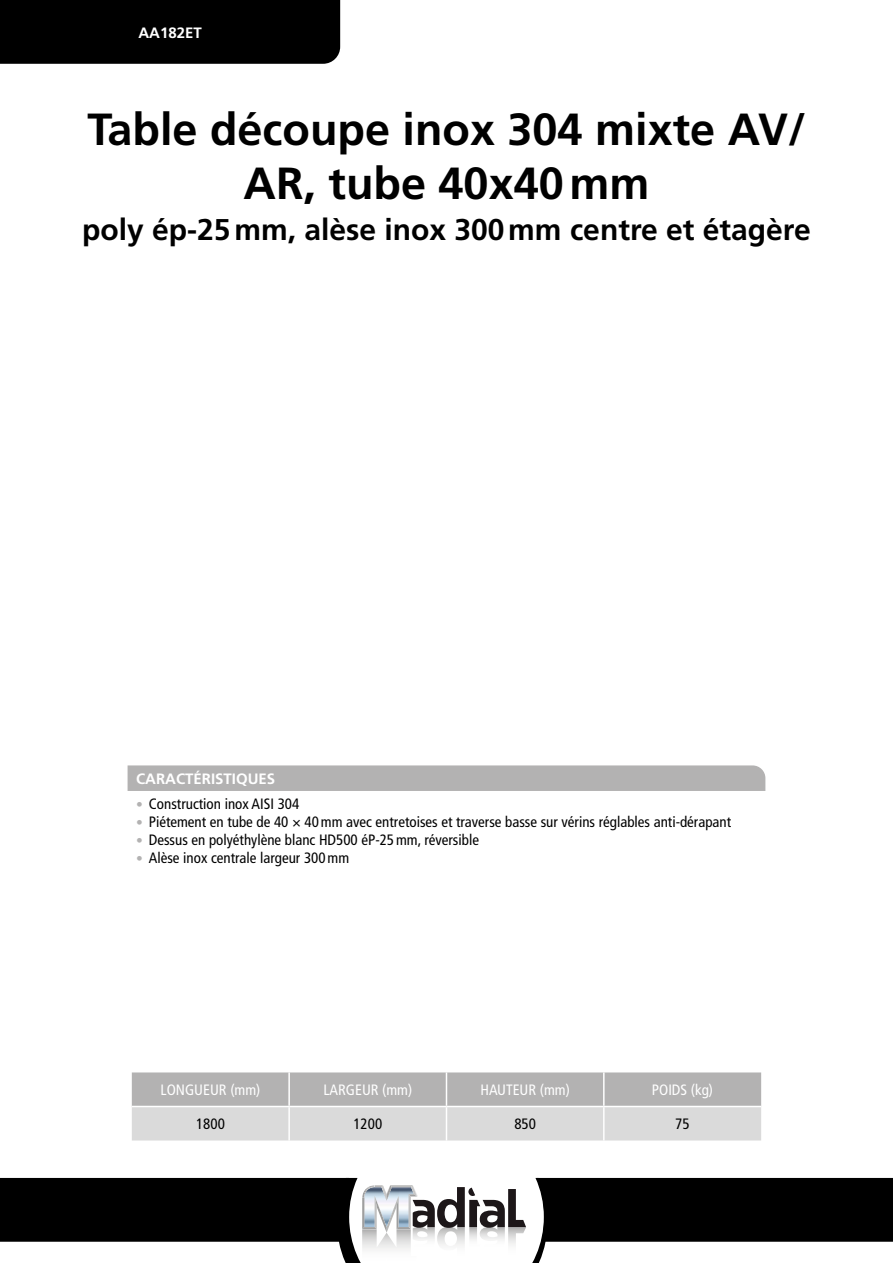
<style>
.page{position:relative;width:893px;height:1263px;background:#fff}
.page>*{position:absolute;margin:0;border:0;box-sizing:border-box;transform-origin:0 0}
.t1{font:700 45px/54px "Frutiger LT Std";color:#000;text-align:center}
.t2{font:700 30px "Frutiger LT Std";color:#000}
.t3{font:condensed 15px "Frutiger LT Std";color:#000}
.t4{font:condensed 15px "Frutiger LT Std";color:#fff}
.t5{font:700 15px "Frutiger LT Std";color:#fff}
.s1{font-weight:900;font-stretch:normal;font-size:13.5px;color:#b3b2b2}
</style>
<div class="page">
<div style="left:0;top:1178px;width:893px;height:64px;background:#000"></div>
<svg style="left:337px;top:1178px;width:211px;height:85px"></svg>
<div style="left:128px;top:765px;width:637px;height:26px;background:#b3b2b2"></div>
<svg style="left:132px;top:1072px;width:629px;height:68px;background:#c7c6c6"></svg>
<hr style="left:288px;top:1072px;width:2px;height:34px;background:#fff">
<hr style="left:446px;top:1072px;width:1px;height:34px;background:#fff">
<hr style="left:603px;top:1072px;width:2px;height:34px;background:#fff">
<hr style="left:132px;top:1106px;width:157px;height:1px;background:#fff">
<hr style="left:289px;top:1106px;width:157px;height:1px;background:#fff">
<hr style="left:288px;top:1107px;width:2px;height:33px;background:#fff">
<hr style="left:446px;top:1106px;width:158px;height:1px;background:#fff">
<hr style="left:446px;top:1107px;width:1px;height:33px;background:#fff">
<hr style="left:604px;top:1106px;width:157px;height:1px;background:#fff">
<hr style="left:603px;top:1107px;width:2px;height:33px;background:#fff">
<div style="left:0;top:0;width:340px;height:64px;background:#000"></div>
<p class="t5" style="left:138px;top:23px;width:65px">AA182ET</p>
<h1 class="t1" style="left:87px;top:103px;width:720px">Table découpe inox 304 mixte AV/<br>AR, tube 40x40mm</h1>
<h2 class="t2" style="left:82px;top:212px;width:730px">poly ép-25mm, alèse inox 300mm centre et étagère</h2>
<p class="t5" style="left:136px;top:770px;width:141px">CARACTÉRISTIQUES</p>
<p class="t3" style="left:136px;top:795px;width:165px"><span class="s1">•</span> Construction inox AISI 304</p>
<p class="t3" style="left:136px;top:813px;width:597px"><span class="s1">•</span> Piétement en tube de 40 × 40mm avec entretoises et traverse basse sur vérins réglables anti-dérapant</p>
<p class="t3" style="left:136px;top:831px;width:344px"><span class="s1">•</span> Dessus en polyéthylène blanc HD500 éP-25mm, réversible</p>
<p class="t3" style="left:136px;top:849px;width:215px"><span class="s1">•</span> Alèse inox centrale largeur 300mm</p>
<p class="t4" style="left:161px;top:1081px;width:101px">LONGUEUR (mm)</p>
<p class="t4" style="left:323px;top:1081px;width:90px">LARGEUR (mm)</p>
<p class="t4" style="left:480px;top:1081px;width:91px">HAUTEUR (mm)</p>
<p class="t4" style="left:652px;top:1081px;width:63px">POIDS (kg)</p>
<p class="t3" style="left:196px;top:1115px;width:30px">1800</p>
<p class="t3" style="left:353px;top:1115px;width:30px">1200</p>
<p class="t3" style="left:514px;top:1115px;width:23px">850</p>
<p class="t3" style="left:675px;top:1115px;width:16px">75</p>
</div>
